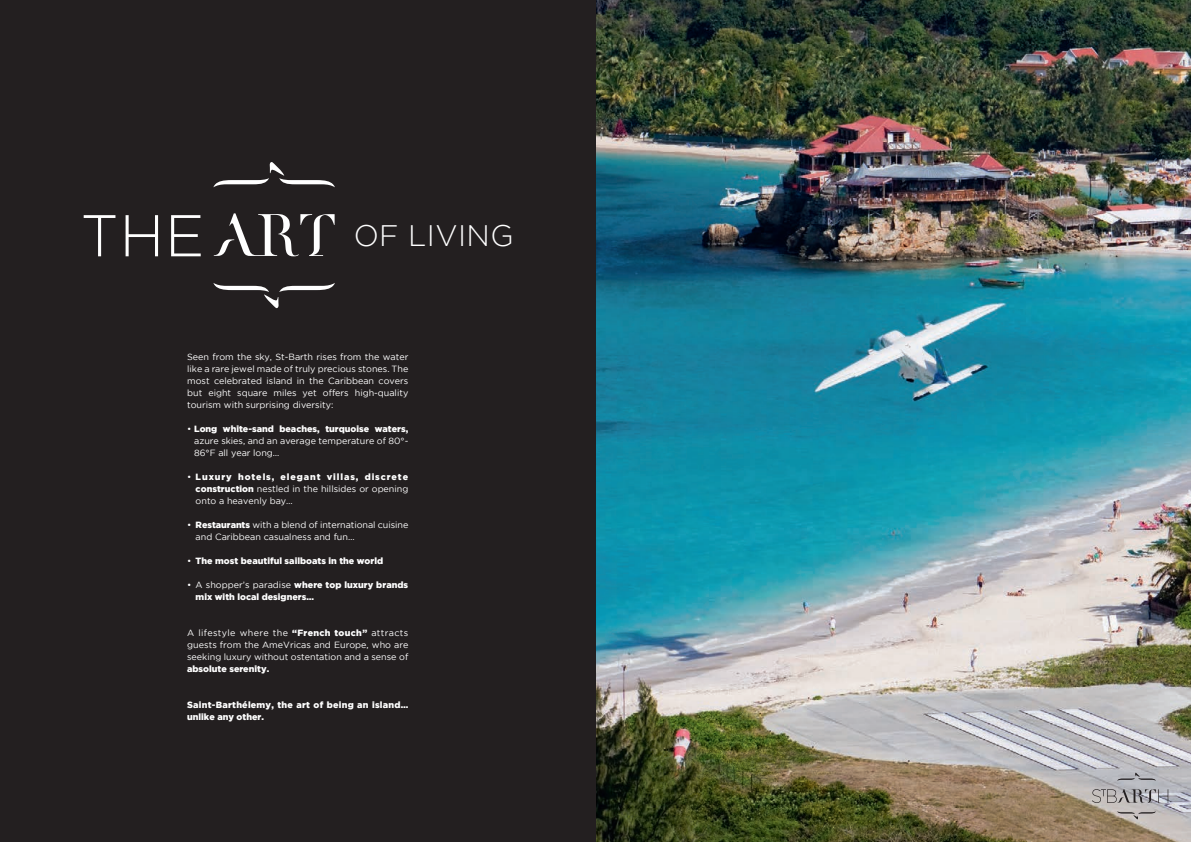
<style>
.page{position:relative;width:1191px;height:842px;background:#fff}
.page>*{position:absolute;margin:0;border:0;box-sizing:border-box;transform-origin:0 0}
.t1{font:300 58.8px "Gotham";color:#fff}
.t2{font:300 29.6px "Gotham";letter-spacing:.015em;color:#fff}
.t3{font:9px/12px "Gotham";color:#fff}
.t4{font:900 9px/12px "Gotham";color:#fff}
.t5{font:900 9px/12px "Gotham";letter-spacing:.025em;color:#fff}
.t6{font:9px/12px "Gotham";letter-spacing:.03em;color:#fff}
.s1{font-weight:900}
.s2{font-weight:400}
</style>
<div class="page">
<img style="left:595px;top:0;width:596px;height:842px">
<div style="left:0;top:0;width:595px;height:842px;background:#231f20"></div>
<svg style="left:213px;top:162px;width:122px;height:25px"></svg>
<svg style="left:213px;top:283px;width:122px;height:25px"></svg>
<svg style="left:214px;top:213px;width:120px;height:43px"></svg>
<svg style="left:1117px;top:773px;width:39px;height:8px"></svg>
<svg style="left:1117px;top:811px;width:39px;height:8px"></svg>
<svg style="left:1092px;top:789px;width:76px;height:14px"></svg>
<h1 class="t1" style="left:80px;top:203px;width:125px">THE</h1>
<h2 class="t2" style="left:354px;top:219px;width:161px">OF LIVING</h2>
<p class="t3" style="left:187px;top:351px;width:223px">Vue du ciel, véritables pie res précieuses, St-B rth surgit d s eaux comme un joyau rare. Cette îl célébrée des Caraïbes, conjugue sur 21 km<sup>2</sup>, de offres touri tiques diverses et de haute qualité :</p>
<p class="t3" style="left:196px;top:423px;width:214px">ciel d’azur t température moyenne de 27° à 30° to t l’année…</p>
<p class="t6" style="left:196px;top:471px;width:214px"><span class="s1">discrètes,</span> nichées dans la verdure ou lovées da</p>
<p class="t3" style="left:187px;top:351px;width:223px;text-align:justify">Seen from the sky, St-Barth rises from the water like a rare jewel made of truly precious stones. The most celebrated island in the Caribbean covers but eight square miles yet offers high-quality tourism with surprising diversity:</p>
<p class="t3" style="left:194px;top:423px;width:216px;text-align:justify;text-indent:-7px">• <span class="s1">Long white-sand beaches, turquoise waters, </span>azure skies, and an average temperature of 80°- 86°F all year long…</p>
<p class="t3" style="left:196px;top:471px;width:214px;text-align:justify;text-indent:-9px">• <span class="s1">Luxury hotels, elegant villas, discrete construction</span> nestled in the hillsides or opening onto a heavenly bay…</p>
<p class="t3" style="left:196px;top:519px;width:214px;text-indent:-9px">• <span class="s1">Restaurants</span> with a blend of international cuisine and Caribbean casualness and fun…</p>
<p class="t4" style="left:187px;top:555px;width:197px"><span class="s2">•</span> The most beautiful sailboats in the world</p>
<p class="t4" style="left:196px;top:579px;width:214px;text-indent:-9px"><span class="s2">• A shopper’s paradise</span> where top luxury brands mix with local designers…</p>
<p class="t3" style="left:187px;top:627px;width:223px;text-align:justify">A lifestyle where the <span class="s1">“French touch”</span> attracts guests from the AmeVricas and Europe, who are seeking luxury without ostentation and a sense of</p>
<p class="t4" style="left:187px;top:663px;width:84px">absolute serenity.</p>
<p class="t5" style="left:187px;top:699px;width:223px">Saint-Barthélemy, the art of being an island… unlike any other.</p>
<p class="t3" style="left:220px;top:483px;width:101px">une anse paradisiaque</p>
<p class="t3" style="left:196px;top:519px;width:111px">et désinvolture caraïbe…</p>
<p class="t4" style="left:196px;top:579px;width:154px">luxe <span class="s2">côtoient</span> les créateurs locaux</p>
<p class="t3" style="left:187px;top:627px;width:222px">des Amériques et Européens, en q ête d’un luxe sans ostentation et d’<span class="s1">une sérénité absolue.</span></p>
</div>
